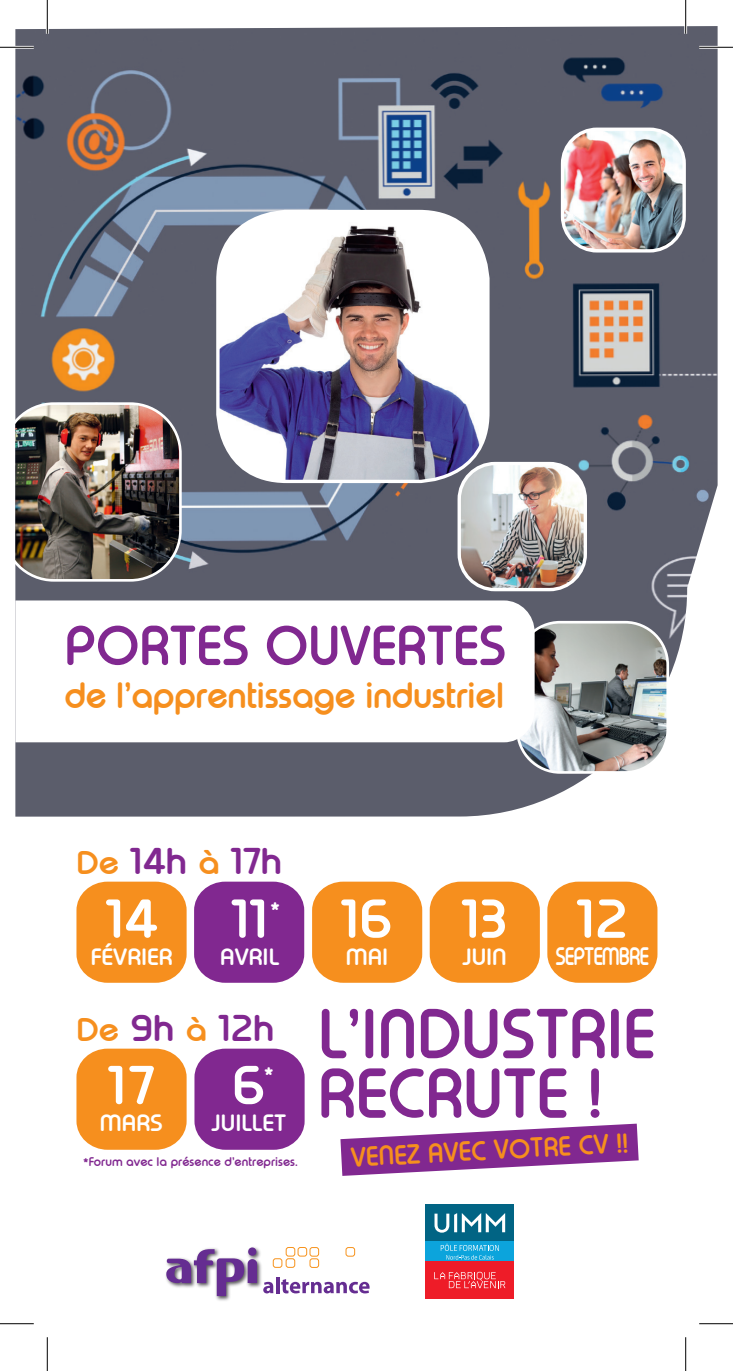
<style>
.page{position:relative;width:733px;height:1371px;background:#fff}
.page>*{position:absolute;margin:0;border:0;box-sizing:border-box;transform-origin:0 0}
.t1{font:700 64.8px/59.4px "Typo Round";color:#812890}
.t2{font:700 51.75px "Typo Round";color:#812890}
.t3{font:700 50.18px "Typo Round";color:#fff;scale:1.09 1}
.t4{font:700 34.2px "Typo Round";color:#812890;scale:1.09 1}
.t5{font:700 33.75px "Typo Round";letter-spacing:-.015em;color:#f68f1e}
.t6{font:700 25.43px "Typo Round";color:#f68f1e}
.t7{font:700 23.18px "Typo Round";letter-spacing:-.05em;color:#fff;scale:.83 1}
.t8{font:700 21.82px "Typo Round";color:#fff;scale:1.09 1}
.t9{font:700 21.82px "Typo Round";color:#fff}
.t10{font:700 11.7px "Typo Round";color:#812890}
.s1{font-size:30.15px;color:#f68f1e}
</style>
<div class="page">
<svg style="left:340px;top:1123px;width:298px;height:52px"></svg>
<img style="left:15px;top:26px;width:702px;height:790px">
<img style="left:562px;top:129px;width:122px;height:122px">
<div style="left:560px;top:127px;width:125px;height:125px;border:3px solid #fff;border-radius:34px"></div>
<img style="left:459px;top:463px;width:126px;height:126px">
<div style="left:457px;top:462px;width:129px;height:129px;border:3px solid #fff;border-radius:36px"></div>
<img style="left:15px;top:402px;width:167px;height:179px">
<img style="left:517px;top:622px;width:150px;height:150px">
<div style="left:516px;top:620px;width:152px;height:153px;border:3px solid #fff;border-radius:43px"></div>
<svg style="left:15px;top:600px;width:519px;height:142px"></svg>
<div style="left:425px;top:1204px;width:89px;height:37px;background:#016484"></div>
<svg style="left:434px;top:1213px;width:71px;height:19px"></svg>
<div style="left:425px;top:1260px;width:89px;height:38px;background:#ee1c28"></div>
<svg style="left:434px;top:1271px;width:71px;height:16px"></svg>
<div style="left:425px;top:1241px;width:89px;height:20px;background:#0ca4dc"></div>
<svg style="left:440px;top:1243px;width:58px;height:16px"></svg>
<img style="left:216px;top:1295px;width:14px;height:6px">
<img style="left:257px;top:1248px;width:5px;height:40px">
<svg style="left:166px;top:1247px;width:91px;height:48px"></svg>
<svg style="left:263px;top:1281px;width:10px;height:12px"></svg>
<hr style="left:276px;top:1276px;width:3px;height:16px;background:#652d91">
<svg style="left:281px;top:1279px;width:88px;height:14px"></svg>
<div style="left:286px;top:1258px;width:9px;height:9px;border:1px solid #f7931d;border-radius:2px"></div>
<div style="left:273px;top:1258px;width:9px;height:9px;border:1px solid #f7931d;border-radius:2px"></div>
<div style="left:286px;top:1246px;width:9px;height:10px;border:1px solid #f7931d;border-radius:2px"></div>
<div style="left:297px;top:1246px;width:10px;height:10px;border:1px solid #f7931d;border-radius:2px"></div>
<div style="left:309px;top:1258px;width:10px;height:9px;border:1px solid #f7931d;border-radius:2px"></div>
<div style="left:309px;top:1246px;width:10px;height:10px;border:1px solid #f7931d;border-radius:2px"></div>
<div style="left:345px;top:1246px;width:10px;height:10px;border:1px solid #f7931d;border-radius:2px"></div>
<div style="left:76px;top:881px;width:110px;height:101px;background:#f68f1e;border-radius:30px"></div>
<div style="left:312px;top:881px;width:110px;height:101px;background:#f68f1e;border-radius:30px"></div>
<div style="left:429px;top:881px;width:110px;height:101px;background:#f68f1e;border-radius:30px"></div>
<div style="left:547px;top:881px;width:110px;height:101px;background:#f68f1e;border-radius:30px"></div>
<div style="left:194px;top:881px;width:110px;height:101px;background:#812890;border-radius:30px"></div>
<div style="left:76px;top:1048px;width:110px;height:101px;background:#f68f1e;border-radius:30px"></div>
<div style="left:194px;top:1048px;width:110px;height:101px;background:#812890;border-radius:30px"></div>
<img style="left:218px;top:211px;width:269px;height:270px">
<div style="left:216px;top:210px;width:273px;height:273px;border:3px solid #fff;border-radius:69px"></div>
<hr style="left:0;top:46px;width:34px;height:3px;background:#fff">
<hr style="left:699px;top:46px;width:33px;height:3px;background:#fff">
<hr style="left:46px;top:0;width:3px;height:34px;background:#fff">
<hr style="left:684px;top:0;width:2px;height:34px;background:#fff">
<hr style="left:0;top:47px;width:34px;height:1px;background:#000">
<hr style="left:699px;top:47px;width:33px;height:1px;background:#000">
<hr style="left:0;top:1322px;width:34px;height:1px;background:#000">
<hr style="left:699px;top:1322px;width:33px;height:1px;background:#000">
<hr style="left:47px;top:0;width:1px;height:34px;background:#000">
<hr style="left:47px;top:1336px;width:1px;height:34px;background:#000">
<hr style="left:685px;top:0;width:1px;height:34px;background:#000">
<hr style="left:685px;top:1336px;width:1px;height:34px;background:#000">
<h2 class="t2" style="left:65px;top:612px;width:443px">PORTES OUVERTES</h2>
<h3 class="t5" style="left:65px;top:673px;width:441px">de l’apprentissage industriel</h3>
<h3 class="t4" style="left:76px;top:839px;width:190px"><span class="s1">De</span> 14h <span class="s1">à</span> 17h</h3>
<h3 class="t3" style="left:106px;top:886px;width:49px">14</h3>
<h3 class="t8" style="left:91px;top:942px;width:76px">FÉVRIER</h3>
<h3 class="t3" style="left:231px;top:886px;width:35px">11</h3>
<h3 class="t8" style="left:220px;top:942px;width:56px">AVRIL</h3>
<h3 class="t9" style="left:270px;top:894px;width:12px">*</h3>
<h3 class="t3" style="left:341px;top:886px;width:49px">16</h3>
<h3 class="t8" style="left:345px;top:942px;width:41px">MAI</h3>
<h3 class="t3" style="left:461px;top:886px;width:44px">13</h3>
<h3 class="t8" style="left:462px;top:942px;width:42px">JUIN</h3>
<h3 class="t3" style="left:576px;top:886px;width:48px">12</h3>
<h3 class="t7" style="left:555px;top:941px;width:114px">SEPTEMBRE</h3>
<h3 class="t4" style="left:76px;top:1006px;width:183px"><span class="s1">De</span> 9h <span class="s1">à</span> 12h</h3>
<h3 class="t3" style="left:108px;top:1053px;width:44px">17</h3>
<h3 class="t8" style="left:100px;top:1108px;width:59px">MARS</h3>
<h3 class="t3" style="left:232px;top:1053px;width:32px">6</h3>
<h3 class="t8" style="left:211px;top:1108px;width:70px">JUILLET</h3>
<h3 class="t9" style="left:264px;top:1060px;width:12px">*</h3>
<p class="t10" style="left:83px;top:1153px;width:216px">*Forum avec la présence d’entreprises.</p>
<h1 class="t1" style="left:318px;top:1005px;width:338px">L’INDUSTRIE<br>RECRUTE !</h1>
<h3 class="t6" style="left:350px;top:1140px;width:279px;rotate:-3deg">VENEZ AVEC VOTRE CV !!</h3>
</div>
